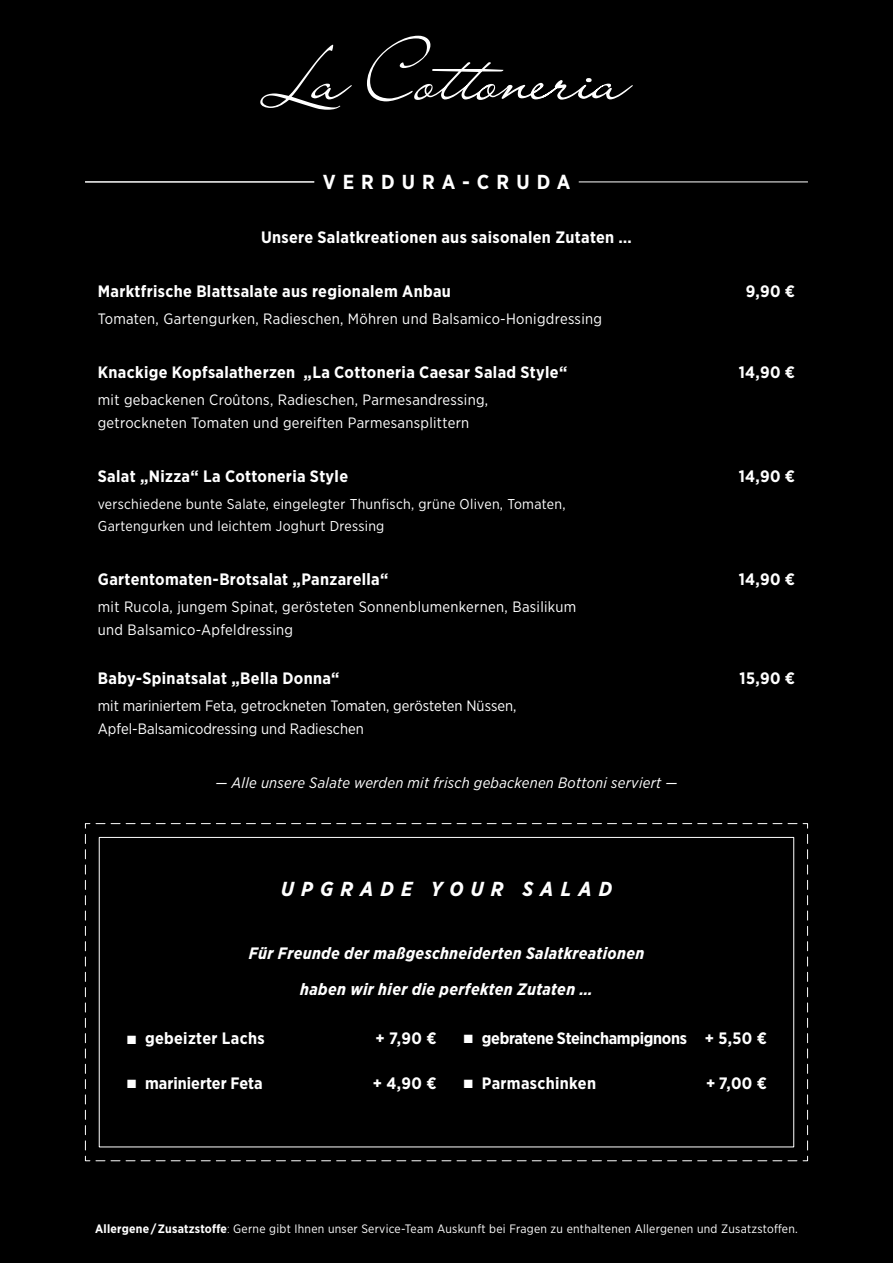
<style>
.page{position:relative;width:893px;height:1263px;background:#000}
.page>*{position:absolute;margin:0;border:0;box-sizing:border-box;transform-origin:0 0}
.t1{font:italic 700 20.25px "Gotham Narrow";letter-spacing:.35em;color:#fff}
.t2{font:700 20.25px "Gotham Narrow";letter-spacing:.35em;color:#fff}
.t3{font:700 16.5px "Gotham Narrow";letter-spacing:.02em;color:#fff}
.t4{font:italic 700 16.5px/36px "Gotham Narrow";letter-spacing:.02em;color:#fff;text-align:center}
.t5{font:700 16.5px "Gotham Narrow";letter-spacing:-.02em;color:#fff}
.t6{font:700 16.5px "Gotham Narrow";color:#fff}
.t7{font:15px/22.5px "Gotham Narrow";letter-spacing:.02em;color:#fff}
.t8{font:15px/22.5px "Gotham Narrow";color:#fff}
.t9{font:italic 15px "Gotham Narrow";letter-spacing:.02em;color:#fff}
.t10{font:14.25px/22.5px "Gotham Narrow";letter-spacing:.02em;color:#fff}
.t11{font:12.15px "Gotham Narrow";letter-spacing:.02em;color:#fff}
.s1{font-weight:700}
.s2{font-weight:300}
</style>
<div class="page">
<svg style="left:260px;top:36px;width:373px;height:74px"></svg>
<hr style="left:85px;top:182px;width:229px;height:1px;background:#fff">
<svg style="left:85px;top:823px;width:723px;height:338px"></svg>
<hr style="left:579px;top:182px;width:229px;height:1px;background:#fff">
<p class="t2" style="left:323px;top:169px;width:249px">VERDURA-CRUDA</p>
<p class="t3" style="left:261px;top:227px;width:372px">Unsere Salatkreationen aus saisonalen Zutaten …</p>
<p class="t3" style="left:98px;top:281px;width:355px">Marktfrische Blattsalate aus regionalem Anbau</p>
<p class="t3" style="left:746px;top:281px;width:51px">9,90 €</p>
<p class="t7" style="left:98px;top:307px;width:506px">Tomaten, Gartengurken, Radieschen, Möhren und Balsamico-Honigdressing</p>
<p class="t3" style="left:98px;top:362px;width:471px">Knackige Kopfsalatherzen „La Cottoneria Caesar Salad Style“</p>
<p class="t3" style="left:739px;top:362px;width:58px">14,90 €</p>
<p class="t7" style="left:98px;top:388px;width:392px">mit gebackenen Croûtons, Radieschen, Parmesandressing, getrockneten Tomaten und gereiften Parmesansplittern</p>
<p class="t3" style="left:98px;top:465px;width:252px">Salat „Nizza“ La Cottoneria Style</p>
<p class="t3" style="left:739px;top:465px;width:58px">14,90 €</p>
<p class="t10" style="left:98px;top:492px;width:469px">verschiedene bunte Salate, eingelegter Thunfisch, grüne Oliven, Tomaten,<br>Gartengurken und leichtem Joghurt Dressing</p>
<p class="t3" style="left:98px;top:569px;width:292px">Gartentomaten-Brotsalat „Panzarella“</p>
<p class="t3" style="left:739px;top:569px;width:58px">14,90 €</p>
<p class="t7" style="left:98px;top:595px;width:480px">mit Rucola, jungem Spinat, gerösteten Sonnenblumenkernen, Basilikum und Balsamico-Apfeldressing</p>
<p class="t3" style="left:98px;top:668px;width:243px">Baby-Spinatsalat „Bella Donna“</p>
<p class="t3" style="left:740px;top:668px;width:57px">15,90 €</p>
<p class="t8" style="left:98px;top:694px;width:420px">mit mariniertem Feta, getrockneten Tomaten, gerösteten Nüssen,<br>Apfel-Balsamicodressing und Radieschen</p>
<p class="t9" style="left:215px;top:773px;width:464px">— Alle unsere Salate werden mit frisch gebackenen Bottoni serviert —</p>
<p class="t1" style="left:281px;top:875px;width:333px">UPGRADE YOUR SALAD</p>
<p class="t4" style="left:249px;top:935px;width:397px">Für Freunde der maßgeschneiderten Salatkreationen haben wir hier die perfekten Zutaten …</p>
<p class="t3" style="left:127px;top:1028px;width:139px">■ gebeizter Lachs</p>
<p class="t3" style="left:375px;top:1028px;width:63px">+ 7,90 €</p>
<p class="t6" style="left:127px;top:1073px;width:137px">■ marinierter Feta</p>
<p class="t3" style="left:373px;top:1073px;width:65px">+ 4,90 €</p>
<p class="t5" style="left:464px;top:1028px;width:304px">■ gebratene Steinchampignons + 5,50 €</p>
<p class="t3" style="left:464px;top:1073px;width:134px">■ Parmaschinken</p>
<p class="t3" style="left:706px;top:1073px;width:62px">+ 7,00 €</p>
<p class="t11" style="left:95px;top:1221px;width:704px"><span class="s1">Allergene / Zusatzstoffe</span><span class="s2">:</span> Gerne gibt Ihnen unser Service-Team Auskunft bei Fragen zu enthaltenen Allergenen und Zusatzstoffen.</p>
</div>
